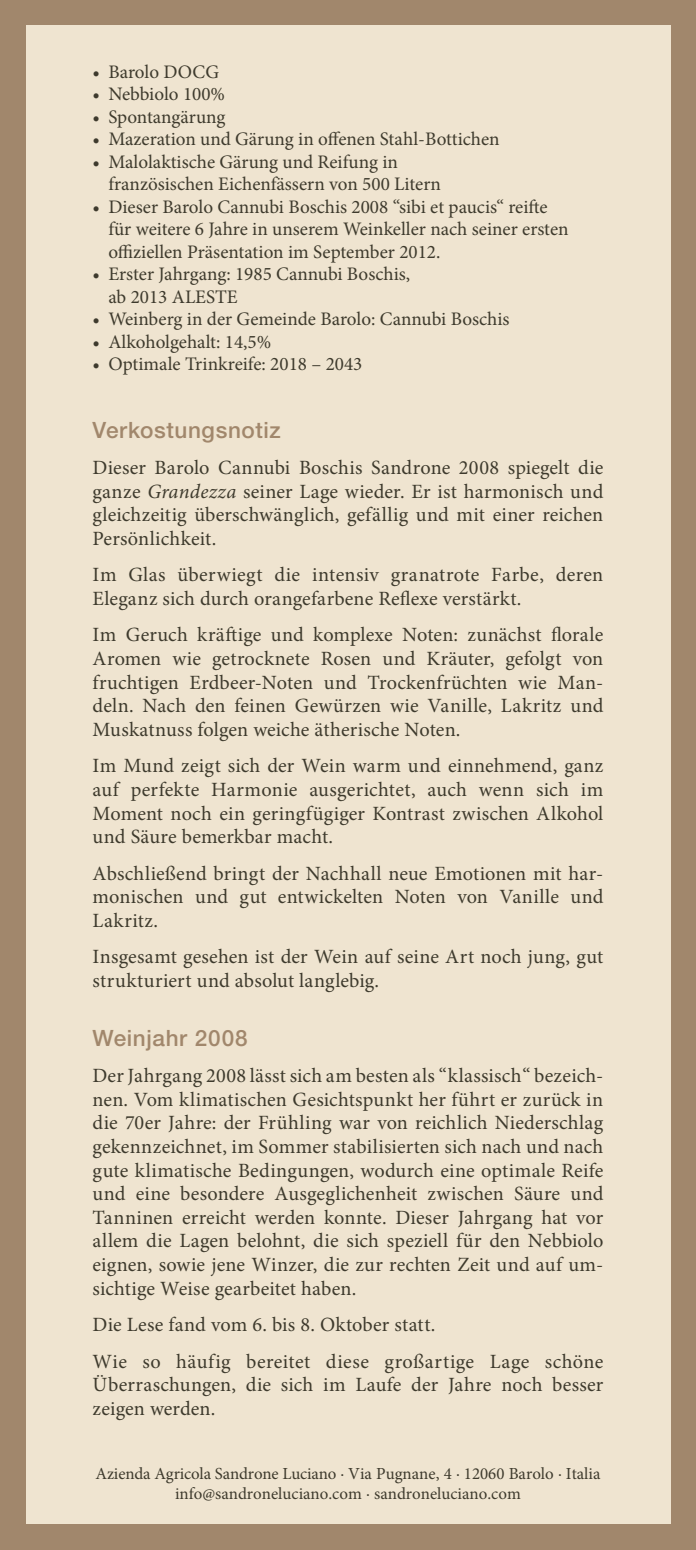
<style>
.page{position:relative;width:696px;height:1550px;background:#fff}
.page>*{position:absolute;margin:0;border:0;box-sizing:border-box;transform-origin:0 0}
.t1{font:500 22.5px "Helvetica Neue LT Std";letter-spacing:.025em;color:#a1876c}
.t2{font:20.25px/23.6px "Minion Pro";letter-spacing:.01em;color:#3e3a2d;text-align:justify}
.t3{font:19.12px/22.5px "Minion Pro";color:#3e3a2d}
.t4{font:16.88px "Minion Pro";color:#3e3a2d}
.s1{font-style:italic}
</style>
<div class="page">
<div style="left:0;top:0;width:695px;height:1550px;background:#a1876c"></div>
<div style="left:26px;top:26px;width:644px;height:1498px;background:#efe4d0"></div>
<p class="t3" style="left:92px;top:60px;width:128px">• Barolo DOCG</p>
<p class="t3" style="left:92px;top:83px;width:134px">• Nebbiolo 100%</p>
<p class="t3" style="left:92px;top:105px;width:134px">• Spontangärung</p>
<p class="t3" style="left:92px;top:128px;width:408px">• Mazeration und Gärung in offenen Stahl-Bottichen</p>
<p class="t3" style="left:108px;top:150px;width:334px;text-indent:-16px">• Malolaktische Gärung und Reifung in französischen Eichenfässern von 500 Litern</p>
<p class="t3" style="left:108px;top:195px;width:461px;text-indent:-16px">• Dieser Barolo Cannubi Boschis 2008 “sibi et paucis“ reifte für weitere 6 Jahre in unserem Weinkeller nach seiner ersten offiziellen Präsentation im September 2012.</p>
<p class="t3" style="left:108px;top:263px;width:303px;text-indent:-16px">• Erster Jahrgang: 1985 Cannubi Boschis, ab 2013 ALESTE</p>
<p class="t3" style="left:92px;top:308px;width:418px">• Weinberg in der Gemeinde Barolo: Cannubi Boschis</p>
<p class="t3" style="left:92px;top:330px;width:180px">• Alkoholgehalt: 14,5%</p>
<p class="t3" style="left:92px;top:353px;width:271px">• Optimale Trinkreife: 2018 – 2043</p>
<p class="t1" style="left:92px;top:416px;width:189px">Verkostungsnotiz</p>
<p class="t2" style="left:92px;top:456px;width:512px">Dieser Barolo Cannubi Boschis Sandrone 2008 spiegelt die ganze <span class="s1">Grandezza</span> seiner Lage wieder. Er ist harmonisch und gleichzeitig überschwänglich, gefällig und mit einer reichen Persönlichkeit.</p>
<p class="t2" style="left:92px;top:563px;width:512px">Im Glas überwiegt die intensiv granatrote Farbe, deren<br>Eleganz sich durch orangefarbene Reflexe verstärkt.</p>
<p class="t2" style="left:92px;top:623px;width:512px">Im Geruch kräftige und komplexe Noten: zunächst florale Aromen wie getrocknete Rosen und Kräuter, gefolgt von fruchtigen Erdbeer-Noten und Trockenfrüchten wie Man&shy;deln. Nach den feinen Gewürzen wie Vanille, Lakritz und Muskatnuss folgen weiche ätherische Noten.</p>
<p class="t2" style="left:92px;top:754px;width:512px">Im Mund zeigt sich der Wein warm und einnehmend, ganz auf perfekte Harmonie ausgerichtet, auch wenn sich im Moment noch ein geringfügiger Kontrast zwischen Alkohol und Säure bemerkbar macht.</p>
<p class="t2" style="left:92px;top:861px;width:512px">Abschließend bringt der Nachhall neue Emotionen mit har&shy;monischen und gut entwickelten Noten von Vanille und Lakritz.</p>
<p class="t2" style="left:92px;top:945px;width:512px">Insgesamt gesehen ist der Wein auf seine Art noch jung, gut strukturiert und absolut langlebig.</p>
<p class="t1" style="left:92px;top:1024px;width:156px">Weinjahr 2008</p>
<p class="t2" style="left:92px;top:1064px;width:512px">Der Jahrgang 2008 lässt sich am besten als “klassisch“ bezeich&shy;nen. Vom klimatischen Gesichtspunkt her führt er zurück in die 70er Jahre: der Frühling war von reichlich Niederschlag gekennzeichnet, im Sommer stabilisierten sich nach und nach gute klimatische Bedingungen, wodurch eine optimale Reife und eine besondere Ausgeglichenheit zwischen Säure und Tanninen erreicht werden konnte. Dieser Jahrgang hat vor allem die Lagen belohnt, die sich speziell für den Nebbiolo eignen, sowie jene Winzer, die zur rechten Zeit und auf um&shy;sichtige Weise gearbeitet haben.</p>
<p class="t2" style="left:92px;top:1313px;width:344px">Die Lese fand vom 6. bis 8. Oktober statt.</p>
<p class="t2" style="left:92px;top:1349px;width:512px">Wie so häufig bereitet diese großartige Lage schöne Überraschungen, die sich im Laufe der Jahre noch besser zeigen werden.</p>
<p class="t4" style="left:95px;top:1462px;width:506px">Azienda Agricola Sandrone Luciano · Via Pugnane, 4 · 12060 Barolo · Italia</p>
<p class="t4" style="left:175px;top:1482px;width:347px">info@sandroneluciano.com · sandroneluciano.com</p>
</div>
